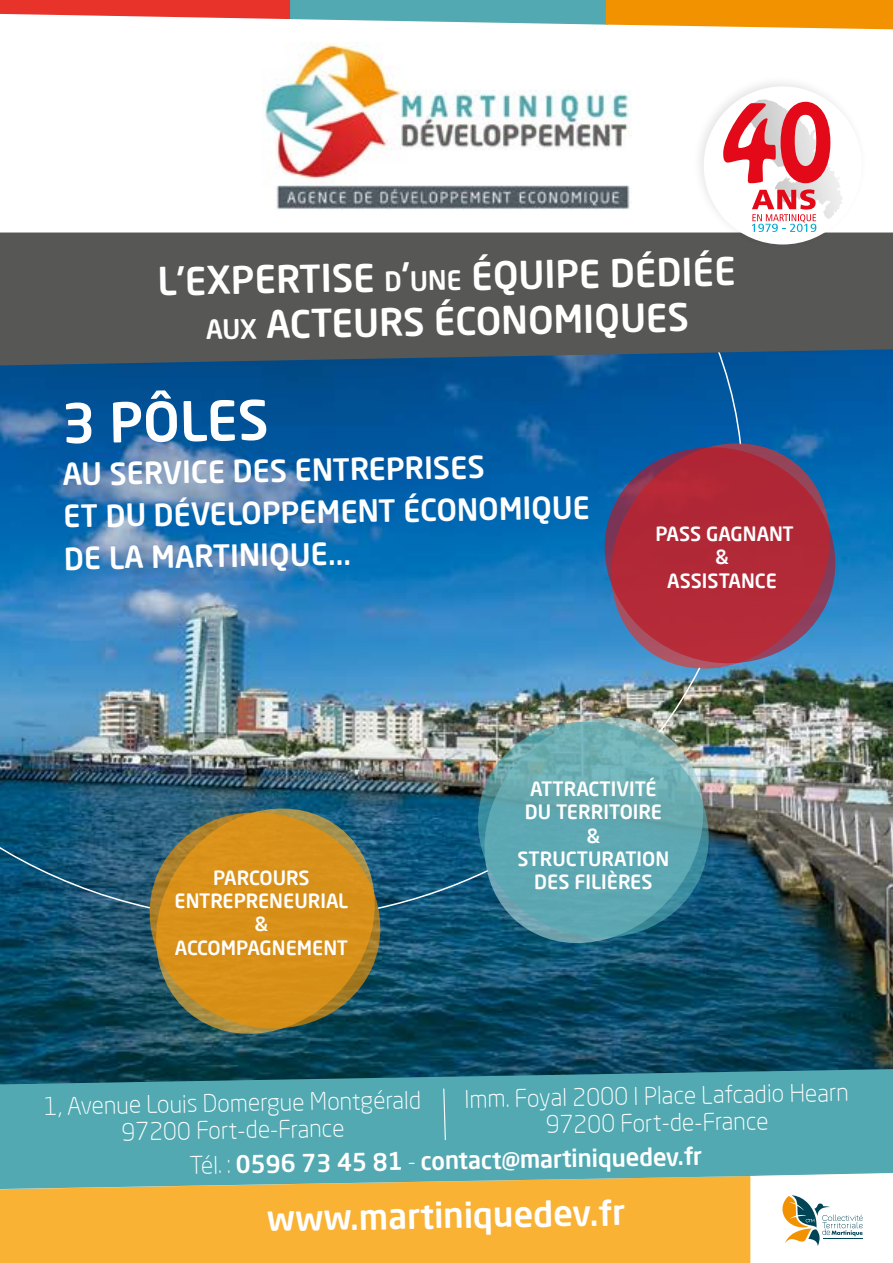
<style>
.page{position:relative;width:893px;height:1263px;background:#fff}
.page>*{position:absolute;margin:0;border:0;box-sizing:border-box;transform-origin:0 0}
.t1{font:500 54px "Neo Sans Pro";color:#fff}
.t2{font:500 37.5px/45px "Neo Sans Pro";color:#fff;text-align:center}
.t3{font:500 34.5px "Neo Sans Pro";color:#fff}
.t4{font:500 30px/42px "Neo Sans Pro";color:#fff}
.t5{font:300 24px/27px "Neo Sans Pro";color:#fff;text-align:center}
.t6{font:500 24px "Neo Sans Pro";color:#fff}
.t7{font:500 19.5px/23.2px "Neo Sans Pro";color:#fff;text-align:center}
.s1{font-size:26.25px}
.s2{font-style:inherit}
.s3{font-weight:300}
</style>
<div class="page">
<img style="left:0;top:365px;width:893px;height:704px">
<img style="left:0;top:90px;width:742px;height:819px">
<div style="left:0;top:1189px;width:750px;height:74px;background:#f9b234"></div>
<svg style="left:0;top:1069px;width:893px;height:120px;background:#54a2a5"></svg>
<img style="left:263px;top:43px;width:369px;height:170px">
<div style="left:0;top:233px;width:893px;height:132px;background:#575756"></div>
<svg style="left:600px;top:428px;width:241px;height:256px;background:#28658a"></svg>
<svg style="left:589px;top:432px;width:262px;height:246px;background:#7b4768"></svg>
<svg style="left:473px;top:703px;width:241px;height:255px;background:#386575"></svg>
<img style="left:463px;top:706px;width:261px;height:247px">
<svg style="left:145px;top:793px;width:241px;height:256px;background:#174e62"></svg>
<svg style="left:134px;top:797px;width:262px;height:247px;background:#927b39"></svg>
<svg style="left:443px;top:1087px;width:3px;height:54px"></svg>
<div style="left:691px;top:74px;width:176px;height:177px;background:#000;opacity:.1"></div>
<div style="left:704px;top:86px;width:158px;height:158px;background:#fff;border-radius:50%"></div>
<svg style="left:723px;top:100px;width:120px;height:132px"></svg>
<svg style="left:376px;top:869px;width:114px;height:41px;background:#195c7f"></svg>
<img style="left:657px;top:666px;width:45px;height:68px">
<svg style="left:0;top:0;width:893px;height:29px"></svg>
<svg style="left:750px;top:1173px;width:143px;height:90px"></svg>
<h2 class="t2" style="left:157px;top:258px;width:580px;rotate:-1deg">L’EXPERTISE <span class="s1">d</span><span class="s2">’</span><span class="s1">une</span> ÉQUIPE DÉDIÉE <span class="s1">aux</span> ACTEURS ÉCONOMIQUES</h2>
<h1 class="t1" style="left:61px;top:389px;width:208px;rotate:-1deg">3 PÔLES</h1>
<h3 class="t4" style="left:62px;top:453px;width:528px;rotate:-1deg">AU SERVICE DES ENTREPRISES<br>ET DU DÉVELOPPEMENT ÉCONOMIQUE<br>DE LA MARTINIQUE...</h3>
<p class="t7" style="left:655px;top:522px;width:140px">PASS GAGNANT &amp;<br>ASSISTANCE</p>
<p class="t7" style="left:517px;top:777px;width:153px">ATTRACTIVITÉ<br>DU TERRITOIRE &amp;<br>STRUCTURATION</p>
<p class="t7" style="left:213px;top:865px;width:98px">PARCOURS</p>
<p class="t7" style="left:534px;top:870px;width:120px">DES FILIÈRES</p>
<p class="t7" style="left:175px;top:889px;width:175px">ENTREPRENEURIAL &amp;<br>ACCOMPAGNEMENT</p>
<p class="t5" style="left:44px;top:1092px;width:379px;rotate:-1deg">1, Avenue Louis Domergue Montgérald<br>97200 Fort-de-France</p>
<p class="t5" style="left:464px;top:1085px;width:386px;rotate:-1deg">Imm. Foyal 2000 I Place Lafcadio Hearn<br>97200 Fort-de-France</p>
<p class="t6" style="left:189px;top:1150px;width:514px;rotate:-1deg"><span class="s3">Tél. :</span> 0596 73 45 81 <span class="s3">-</span> contact@martiniquedev.fr</p>
<h3 class="t3" style="left:267px;top:1197px;width:360px;rotate:-1deg">www.martiniquedev.fr</h3>
</div>
